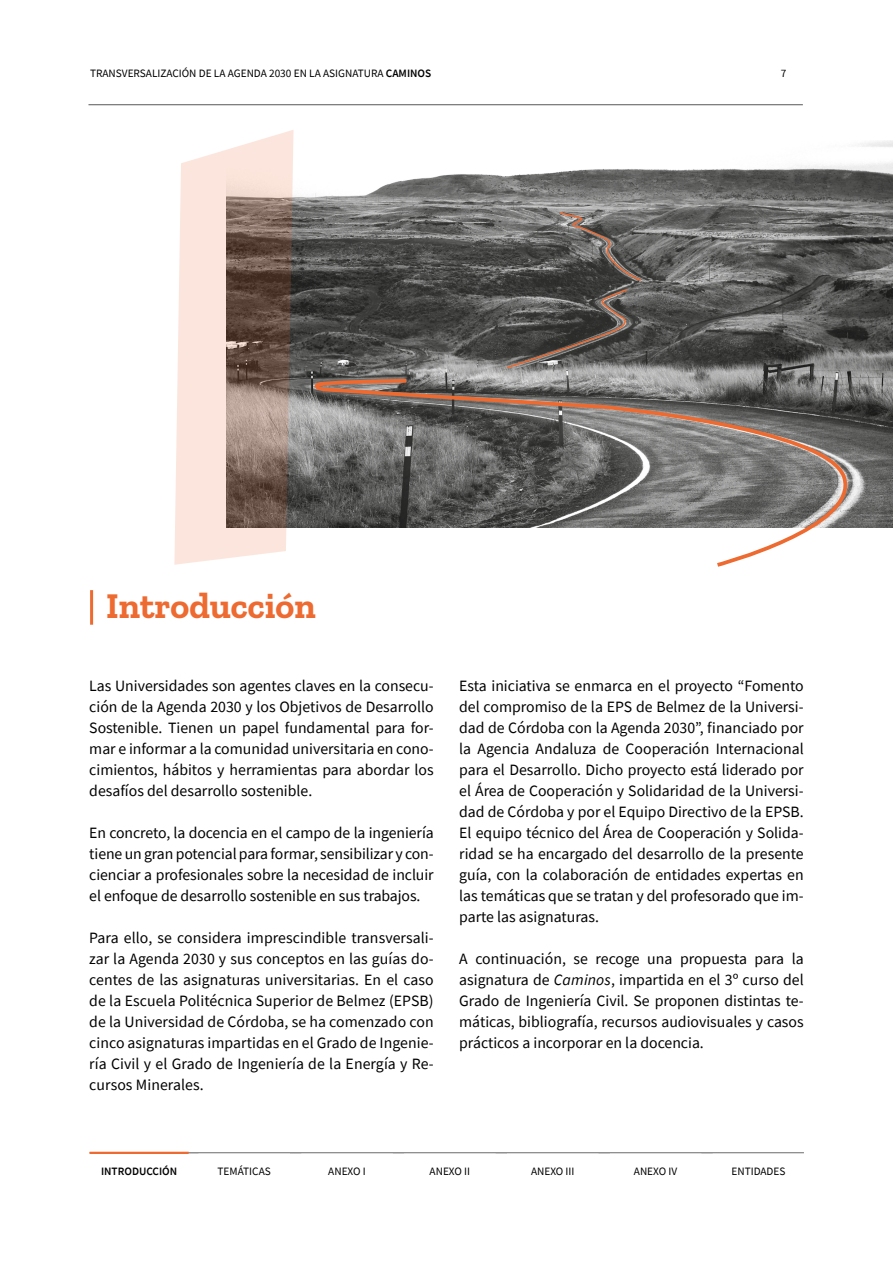
<style>
.page{position:relative;width:893px;height:1263px;background:#fff}
.page>*{position:absolute;margin:0;border:0;box-sizing:border-box;transform-origin:0 0}
.t1{font:700 36px "Zilla Slab";color:#ed6a30}
.t2{font:15.75px/21px "Source Sans Pro";color:#000;text-align:justify}
.t3{font:11.25px "Source Sans Pro";color:#000}
.t4{font:600 11.25px "Source Sans Pro";color:#000}
.s1{font-weight:600}
.s2{font-style:italic}
</style>
<div class="page">
<hr style="left:90px;top:590px;width:3px;height:35px;background:#ed6a30">
<img style="left:294px;top:140px;width:599px;height:387px">
<svg style="left:174px;top:130px;width:120px;height:435px;background:#c2aea6"></svg>
<svg style="left:558px;top:212px;width:85px;height:70px;background:#66615f"></svg>
<svg style="left:506px;top:288px;width:129px;height:81px;background:#575451"></svg>
<svg style="left:311px;top:377px;width:554px;height:190px"></svg>
<hr style="left:90px;top:1152px;width:714px;height:1px;background:#575756">
<hr style="left:90px;top:1152px;width:99px;height:2px;background:#ed6a30">
<hr style="left:88px;top:104px;width:715px;height:1px;background:#575756">
<p class="t3" style="left:90px;top:66px;width:343px">TRANSVERSALIZACIÓN DE LA AGENDA 2030 EN LA ASIGNATURA <span class="s1">CAMINOS</span></p>
<p class="t3" style="left:781px;top:66px;width:7px">7</p>
<h1 class="t1" style="left:106px;top:586px;width:211px">Introducción</h1>
<p class="t2" style="left:89px;top:675px;width:346px">Las Universidades son agentes claves en la consecu&shy;ción de la Agenda 2030 y los Objetivos de Desarrollo Sostenible. Tienen un papel fundamental para for&shy;mar e informar a la comunidad universitaria en cono&shy;cimientos, hábitos y herramientas para abordar los desafíos del desarrollo sostenible.</p>
<p class="t2" style="left:89px;top:822px;width:346px">En concreto, la docencia en el campo de la ingeniería tiene un gran potencial para formar, sensibilizar y con&shy;cienciar a profesionales sobre la necesidad de incluir el enfoque de desarrollo sostenible en sus trabajos.</p>
<p class="t2" style="left:89px;top:927px;width:346px">Para ello, se considera imprescindible transversali&shy;zar la Agenda 2030 y sus conceptos en las guías do&shy;centes de las asignaturas universitarias. En el caso de la Escuela Politécnica Superior de Belmez (EPSB) de la Universidad de Córdoba, se ha comenzado con cinco asignaturas impartidas en el Grado de Ingenie&shy;ría Civil y el Grado de Ingeniería de la Energía y Re&shy;cursos Minerales.</p>
<p class="t2" style="left:459px;top:675px;width:346px">Esta iniciativa se enmarca en el proyecto “Fomento del compromiso de la EPS de Belmez de la Universi&shy;dad de Córdoba con la Agenda 2030”, financiado por la Agencia Andaluza de Cooperación Internacional para el Desarrollo. Dicho proyecto está liderado por el Área de Cooperación y Solidaridad de la Universi&shy;dad de Córdoba y por el Equipo Directivo de la EPSB.<br>El equipo técnico del Área de Cooperación y Solida&shy;ridad se ha encargado del desarrollo de la presente guía, con la colaboración de entidades expertas en las temáticas que se tratan y del profesorado que im&shy;parte las asignaturas.</p>
<p class="t2" style="left:459px;top:948px;width:346px">A continuación, se recoge una propuesta para la asignatura de <span class="s2">Caminos</span>, impartida en el 3º curso del Grado de Ingeniería Civil. Se proponen distintas te&shy;máticas, bibliografía, recursos audiovisuales y casos prácticos a incorporar en la docencia.</p>
<p class="t4" style="left:101px;top:1164px;width:78px">INTRODUCCIÓN</p>
<p class="t3" style="left:218px;top:1164px;width:55px">TEMÁTICAS</p>
<p class="t3" style="left:328px;top:1164px;width:39px">ANEXO I</p>
<p class="t3" style="left:430px;top:1164px;width:42px">ANEXO II</p>
<p class="t3" style="left:634px;top:1164px;width:45px">ANEXO IV</p>
<p class="t3" style="left:731px;top:1164px;width:55px">ENTIDADES</p>
<p class="t3" style="left:531px;top:1164px;width:45px">ANEXO III</p>
</div>
